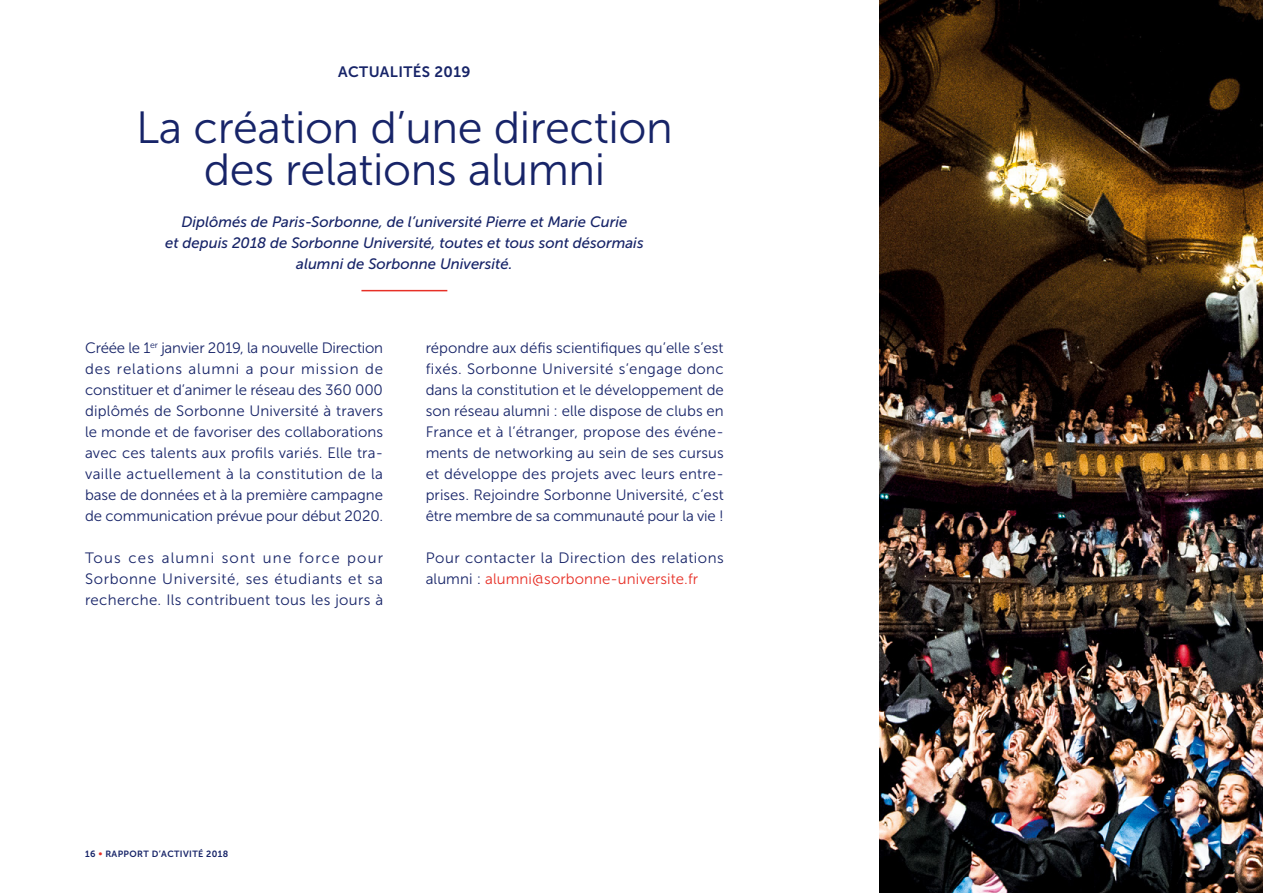
<style>
.page{position:relative;width:1263px;height:893px;background:#fff}
.page>*{position:absolute;margin:0;border:0;box-sizing:border-box;transform-origin:0 0}
.t1{font:45px/42px "Museo Sans 300";letter-spacing:-.01em;color:#172468;text-align:center}
.t2{font:15px/21px "Museo Sans 300";letter-spacing:.005em;color:#172468;text-align:justify}
.t3{font:italic 15px/21px "Museo Sans 500";color:#172468;text-align:center}
.t4{font:15px/21px "Museo Sans 300";letter-spacing:.03em;color:#172468}
.t5{font:15px "Museo Sans 700";letter-spacing:.025em;color:#172468}
.t6{font:9px "Museo Sans 700";letter-spacing:.04em;color:#172468}
.s1{color:#e73027}
</style>
<div class="page">
<hr style="left:361px;top:290px;width:86px;height:1px;background:#e73027">
<img style="left:880px;top:0;width:383px;height:893px">
<p class="t5" style="left:338px;top:64px;width:134px">ACTUALITÉS 2019</p>
<h1 class="t1" style="left:136px;top:106px;width:538px">La création d’une direction des relations alumni</h1>
<p class="t3" style="left:165px;top:211px;width:480px">Diplômés de Paris-Sorbonne, de l’université Pierre et Marie Curie<br>et depuis 2018 de Sorbonne Université, toutes et tous sont désormais alumni de Sorbonne Université.</p>
<p class="t2" style="left:85px;top:337px;width:300px">Créée le 1<sup>er</sup> janvier 2019, la nouvelle Direction des relations alumni a pour mission de constituer et d’animer le réseau des 360 000 diplômés de Sorbonne Université à travers le monde et de favoriser des collaborations avec ces talents aux profils variés. Elle tra&shy;vaille actuellement à la constitution de la base de données et à la première campagne de communication prévue pour début 2020.</p>
<p class="t2" style="left:85px;top:547px;width:300px">Tous ces alumni sont une force pour Sorbonne Université, ses étudiants et sa recherche. Ils contribuent tous les jours à</p>
<p class="t2" style="left:426px;top:337px;width:300px">répondre aux défis scientifiques qu’elle s’est fixés. Sorbonne Université s’engage donc dans la constitution et le développement de son réseau alumni : elle dispose de clubs en France et à l’étranger, propose des événe&shy;ments de networking au sein de ses cursus et développe des projets avec leurs entre&shy;prises. Rejoindre Sorbonne Université, c’est être membre de sa communauté pour la vie !</p>
<p class="t4" style="left:426px;top:547px;width:300px">Pour contacter la Direction des relations alumni : <span class="s1">alumni@sorbonne- universite.fr</span></p>
<p class="t6" style="left:85px;top:849px;width:145px">16 <span class="s1">•</span> RAPPORT D’ACTIVITÉ 2018</p>
</div>
